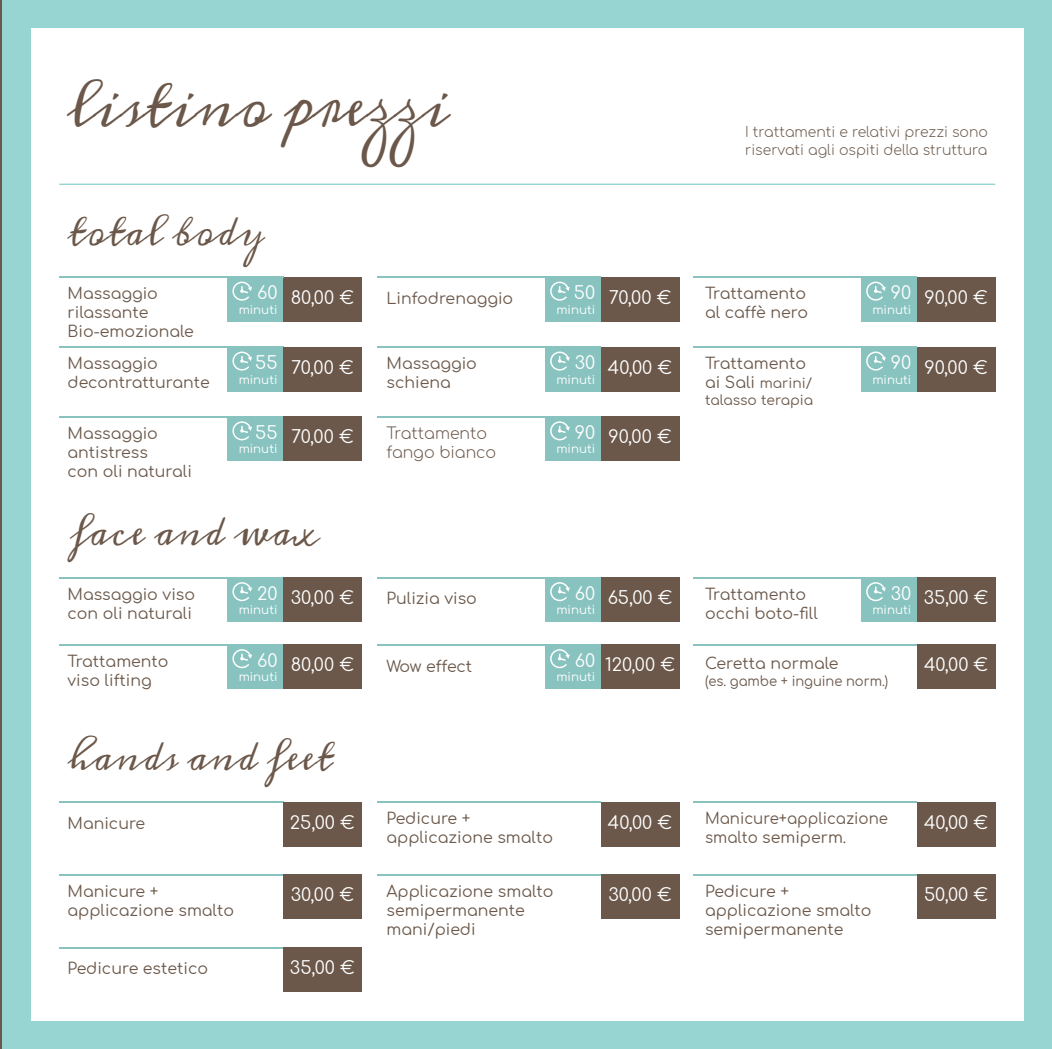
<style>
.page{position:relative;width:1052px;height:1049px;background:#fff}
.page>*{position:absolute;margin:0;border:0;box-sizing:border-box;transform-origin:0 0}
.t1{font:60px "Meddon";color:#6b584a;scale:.8 1}
.t2{font:39.4px "Meddon";color:#6b584a;scale:.8 1}
.t3{font:17.8px "Comfortaa";color:#fff}
.t4{font:15.8px/19px "Comfortaa";color:#6b584a}
.t5{font:15.8px/19px "Comfortaa";color:#6b584a;scale:.95 1}
.t6{font:300 15.8px/19px "Comfortaa";color:#6b584a}
.t7{font:300 14px/18px "Comfortaa";color:#6b584a}
.t8{font:13.8px/16.6px "Comfortaa";letter-spacing:-.005em;color:#6b584a}
.t9{font:13.8px "Comfortaa";letter-spacing:-.005em;color:#6b584a;scale:.95 1}
.t10{font:11.8px "Comfortaa";color:#fff}
.s1{font-size:15.8px}
</style>
<div class="page">
<hr style="left:0;top:0;width:2px;height:1049px;background:#6b584a">
<div style="left:2px;top:0;width:1049px;height:1049px;background:#96d5d2"></div>
<div style="left:31px;top:28px;width:992px;height:992px;background:#fff"></div>
<hr style="left:377px;top:577px;width:224px;height:1px;background:#88c3c0">
<hr style="left:693px;top:577px;width:223px;height:1px;background:#88c3c0">
<hr style="left:377px;top:644px;width:224px;height:1px;background:#88c3c0">
<hr style="left:59px;top:577px;width:224px;height:1px;background:#88c3c0">
<hr style="left:59px;top:644px;width:224px;height:1px;background:#88c3c0">
<hr style="left:693px;top:644px;width:223px;height:1px;background:#88c3c0">
<hr style="left:377px;top:802px;width:224px;height:1px;background:#88c3c0">
<hr style="left:377px;top:874px;width:224px;height:1px;background:#88c3c0">
<hr style="left:693px;top:802px;width:223px;height:1px;background:#88c3c0">
<hr style="left:693px;top:874px;width:223px;height:1px;background:#88c3c0">
<hr style="left:59px;top:802px;width:224px;height:1px;background:#88c3c0">
<hr style="left:59px;top:874px;width:224px;height:1px;background:#88c3c0">
<hr style="left:59px;top:947px;width:224px;height:1px;background:#88c3c0">
<hr style="left:59px;top:347px;width:224px;height:1px;background:#88c3c0">
<hr style="left:59px;top:416px;width:224px;height:2px;background:#88c3c0">
<hr style="left:377px;top:277px;width:224px;height:1px;background:#88c3c0">
<hr style="left:377px;top:347px;width:224px;height:1px;background:#88c3c0">
<hr style="left:377px;top:416px;width:224px;height:2px;background:#88c3c0">
<hr style="left:693px;top:277px;width:223px;height:1px;background:#88c3c0">
<hr style="left:693px;top:347px;width:223px;height:1px;background:#88c3c0">
<div style="left:283px;top:277px;width:78px;height:44px;background:#6b584a"></div>
<hr style="left:59px;top:277px;width:224px;height:1px;background:#88c3c0">
<div style="left:283px;top:347px;width:78px;height:44px;background:#6b584a"></div>
<div style="left:283px;top:416px;width:78px;height:45px;background:#6b584a"></div>
<div style="left:601px;top:277px;width:78px;height:44px;background:#6b584a"></div>
<div style="left:545px;top:277px;width:56px;height:44px;background:#88c3c0"></div>
<div style="left:601px;top:347px;width:78px;height:44px;background:#6b584a"></div>
<div style="left:601px;top:416px;width:78px;height:45px;background:#6b584a"></div>
<div style="left:916px;top:277px;width:79px;height:44px;background:#6b584a"></div>
<div style="left:916px;top:347px;width:79px;height:44px;background:#6b584a"></div>
<div style="left:601px;top:577px;width:78px;height:45px;background:#6b584a"></div>
<div style="left:916px;top:577px;width:79px;height:45px;background:#6b584a"></div>
<div style="left:601px;top:644px;width:78px;height:45px;background:#6b584a"></div>
<div style="left:283px;top:577px;width:78px;height:45px;background:#6b584a"></div>
<div style="left:283px;top:644px;width:78px;height:45px;background:#6b584a"></div>
<div style="left:916px;top:644px;width:79px;height:45px;background:#6b584a"></div>
<div style="left:601px;top:802px;width:78px;height:44px;background:#6b584a"></div>
<div style="left:601px;top:874px;width:78px;height:45px;background:#6b584a"></div>
<div style="left:916px;top:802px;width:79px;height:44px;background:#6b584a"></div>
<div style="left:916px;top:874px;width:79px;height:45px;background:#6b584a"></div>
<div style="left:283px;top:802px;width:78px;height:44px;background:#6b584a"></div>
<div style="left:283px;top:874px;width:78px;height:45px;background:#6b584a"></div>
<div style="left:283px;top:947px;width:78px;height:44px;background:#6b584a"></div>
<svg style="left:550px;top:281px;width:19px;height:20px"></svg>
<div style="left:861px;top:277px;width:55px;height:44px;background:#88c3c0"></div>
<svg style="left:866px;top:281px;width:19px;height:20px"></svg>
<div style="left:227px;top:277px;width:56px;height:44px;background:#88c3c0"></div>
<svg style="left:232px;top:281px;width:20px;height:20px"></svg>
<div style="left:545px;top:347px;width:56px;height:44px;background:#88c3c0"></div>
<svg style="left:550px;top:351px;width:19px;height:20px"></svg>
<div style="left:861px;top:347px;width:55px;height:44px;background:#88c3c0"></div>
<svg style="left:866px;top:351px;width:19px;height:20px"></svg>
<div style="left:227px;top:347px;width:56px;height:44px;background:#88c3c0"></div>
<svg style="left:232px;top:351px;width:20px;height:20px"></svg>
<div style="left:545px;top:416px;width:56px;height:45px;background:#88c3c0"></div>
<svg style="left:550px;top:421px;width:19px;height:20px"></svg>
<div style="left:227px;top:416px;width:56px;height:45px;background:#88c3c0"></div>
<svg style="left:232px;top:421px;width:20px;height:20px"></svg>
<div style="left:545px;top:577px;width:56px;height:45px;background:#88c3c0"></div>
<svg style="left:550px;top:582px;width:19px;height:20px"></svg>
<div style="left:861px;top:577px;width:55px;height:45px;background:#88c3c0"></div>
<svg style="left:866px;top:582px;width:19px;height:20px"></svg>
<div style="left:227px;top:577px;width:56px;height:45px;background:#88c3c0"></div>
<svg style="left:232px;top:582px;width:20px;height:20px"></svg>
<div style="left:545px;top:644px;width:56px;height:45px;background:#88c3c0"></div>
<svg style="left:550px;top:649px;width:19px;height:20px"></svg>
<div style="left:227px;top:644px;width:56px;height:45px;background:#88c3c0"></div>
<svg style="left:232px;top:649px;width:20px;height:20px"></svg>
<hr style="left:59px;top:184px;width:936px;height:1px;background:#96d5d2">
<h1 class="t1" style="left:68px;top:70px;width:479px">listino prezzi</h1>
<h2 class="t2" style="left:68px;top:208px;width:247px">total body</h2>
<p class="t3" style="left:257px;top:277px;width:22px">60</p>
<p class="t10" style="left:239px;top:299px;width:40px">minuti</p>
<p class="t4" style="left:68px;top:282px;width:128px">Massaggio rilassante<br>Bio-emozionale</p>
<p class="t3" style="left:291px;top:281px;width:65px">80,00 €</p>
<p class="t3" style="left:255px;top:347px;width:24px">55</p>
<p class="t10" style="left:239px;top:369px;width:40px">minuti</p>
<p class="t4" style="left:68px;top:352px;width:144px">Massaggio decontratturante</p>
<p class="t3" style="left:291px;top:351px;width:64px">70,00 €</p>
<p class="t4" style="left:68px;top:422px;width:126px">Massaggio antistress<br>con oli naturali</p>
<p class="t3" style="left:291px;top:421px;width:64px">70,00 €</p>
<p class="t3" style="left:255px;top:417px;width:24px">55</p>
<p class="t10" style="left:239px;top:438px;width:40px">minuti</p>
<h2 class="t2" style="left:71px;top:509px;width:313px">face and wax</h2>
<p class="t3" style="left:574px;top:277px;width:23px">50</p>
<p class="t10" style="left:556px;top:299px;width:40px">minuti</p>
<p class="t4" style="left:386px;top:287px;width:128px">Linfodrenaggio</p>
<p class="t3" style="left:608px;top:281px;width:64px">70,00 €</p>
<p class="t3" style="left:574px;top:347px;width:22px">30</p>
<p class="t10" style="left:556px;top:369px;width:40px">minuti</p>
<p class="t4" style="left:386px;top:352px;width:92px">Massaggio schiena</p>
<p class="t3" style="left:608px;top:351px;width:66px">40,00 €</p>
<p class="t6" style="left:386px;top:422px;width:111px">Trattamento fango bianco</p>
<p class="t3" style="left:608px;top:421px;width:65px">90,00 €</p>
<p class="t3" style="left:574px;top:417px;width:22px">90</p>
<p class="t10" style="left:556px;top:438px;width:40px">minuti</p>
<p class="t7" style="left:745px;top:121px;width:244px">I trattamenti e relativi prezzi sono riservati agli ospiti della struttura</p>
<p class="t3" style="left:890px;top:277px;width:22px">90</p>
<p class="t10" style="left:872px;top:299px;width:40px">minuti</p>
<p class="t4" style="left:705px;top:282px;width:104px">Trattamento al caffè nero</p>
<p class="t3" style="left:924px;top:281px;width:65px">90,00 €</p>
<p class="t4" style="left:705px;top:352px;width:102px">Trattamento</p>
<p class="t8" style="left:705px;top:373px;width:110px"><span class="s1">ai Sali</span> marini/ talasso terapia</p>
<p class="t3" style="left:890px;top:347px;width:22px">90</p>
<p class="t10" style="left:872px;top:369px;width:40px">minuti</p>
<p class="t3" style="left:924px;top:351px;width:65px">90,00 €</p>
<p class="t4" style="left:68px;top:583px;width:129px">Massaggio viso con oli naturali</p>
<p class="t4" style="left:68px;top:650px;width:102px">Trattamento viso lifting</p>
<p class="t3" style="left:257px;top:577px;width:22px">20</p>
<p class="t10" style="left:239px;top:599px;width:40px">minuti</p>
<p class="t3" style="left:257px;top:644px;width:22px">60</p>
<p class="t10" style="left:239px;top:666px;width:40px">minuti</p>
<p class="t3" style="left:890px;top:577px;width:22px">30</p>
<p class="t10" style="left:872px;top:599px;width:40px">minuti</p>
<p class="t3" style="left:574px;top:577px;width:22px">60</p>
<p class="t10" style="left:556px;top:599px;width:40px">minuti</p>
<p class="t3" style="left:607px;top:582px;width:66px">65,00 €</p>
<p class="t4" style="left:705px;top:583px;width:114px">Trattamento occhi boto-fill</p>
<p class="t3" style="left:923px;top:582px;width:66px">35,00 €</p>
<p class="t3" style="left:605px;top:649px;width:71px">120,00 €</p>
<p class="t4" style="left:705px;top:652px;width:135px">Ceretta normale</p>
<p class="t9" style="left:705px;top:668px;width:194px">(es. gambe + inguine norm.)</p>
<p class="t3" style="left:291px;top:582px;width:65px">30,00 €</p>
<p class="t4" style="left:386px;top:587px;width:92px">Pulizia viso</p>
<p class="t3" style="left:574px;top:644px;width:22px">60</p>
<p class="t10" style="left:556px;top:666px;width:40px">minuti</p>
<p class="t3" style="left:291px;top:649px;width:65px">80,00 €</p>
<p class="t3" style="left:923px;top:649px;width:66px">40,00 €</p>
<p class="t4" style="left:386px;top:654px;width:87px">Wow effect</p>
<h2 class="t2" style="left:68px;top:733px;width:332px">hands and feet</h2>
<p class="t4" style="left:68px;top:812px;width:79px">Manicure</p>
<p class="t3" style="left:290px;top:806px;width:66px">25,00 €</p>
<p class="t4" style="left:386px;top:807px;width:168px">Pedicure + applicazione smalto</p>
<p class="t4" style="left:68px;top:880px;width:168px">Manicure + applicazione smalto</p>
<p class="t4" style="left:386px;top:880px;width:168px">Applicazione smalto semipermanente mani/piedi</p>
<p class="t3" style="left:291px;top:879px;width:65px">30,00 €</p>
<p class="t4" style="left:68px;top:957px;width:142px">Pedicure estetico</p>
<p class="t3" style="left:290px;top:951px;width:66px">35,00 €</p>
<p class="t3" style="left:608px;top:806px;width:66px">40,00 €</p>
<p class="t3" style="left:608px;top:879px;width:65px">30,00 €</p>
<p class="t5" style="left:705px;top:807px;width:194px">Manicure+applicazione smalto semiperm.</p>
<p class="t4" style="left:705px;top:880px;width:168px">Pedicure + applicazione smalto semipermanente</p>
<p class="t3" style="left:923px;top:806px;width:66px">40,00 €</p>
<p class="t3" style="left:924px;top:879px;width:65px">50,00 €</p>
</div>
